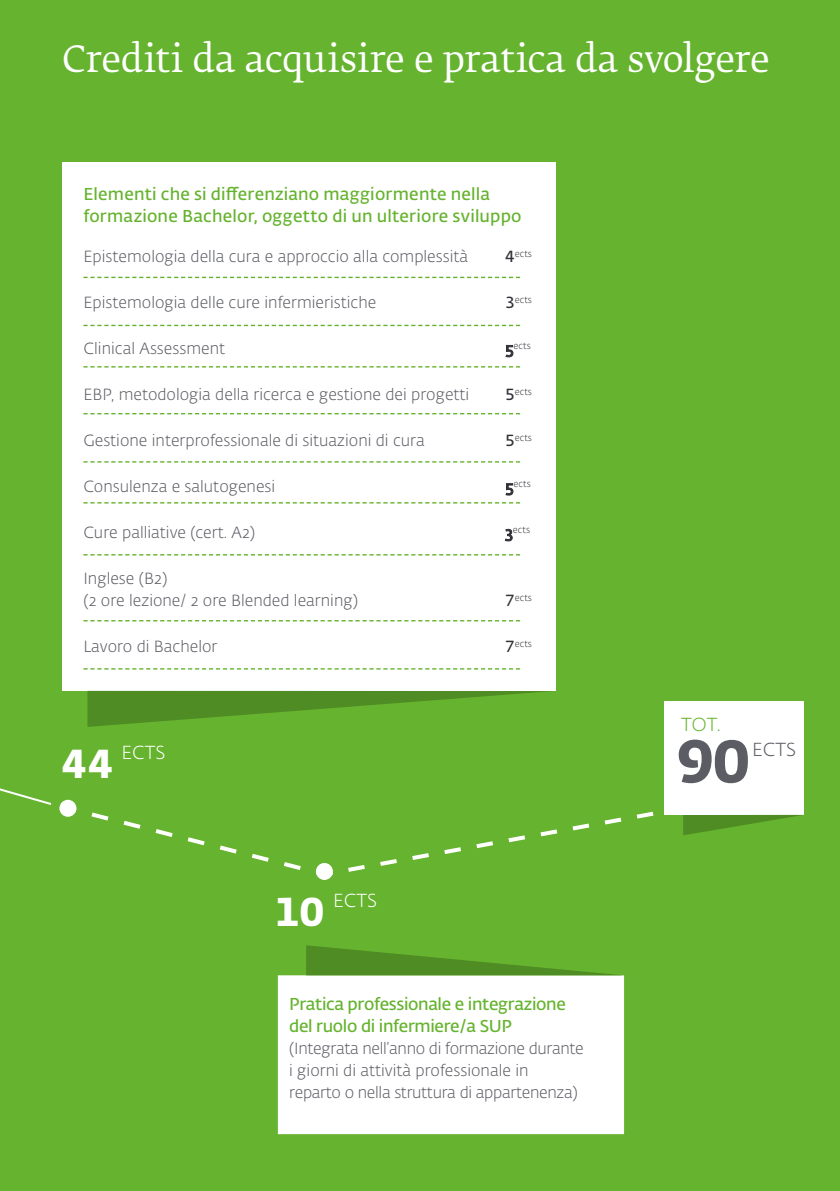
<style>
.page{position:relative;width:840px;height:1191px;background:#fff}
.page>*{position:absolute;margin:0;border:0;box-sizing:border-box;transform-origin:0 0}
.t1{font:700 60px "SUPSI Fedra Sans";color:#5c5d64}
.t2{font:700 40px "SUPSI Fedra Sans";color:#fff}
.t3{font:36px "SUPSI Fedra Serif";letter-spacing:-.005em;color:#fff}
.t4{font:300 18.6px "SUPSI Fedra Sans";color:#fff}
.t5{font:300 18.6px "SUPSI Fedra Sans";color:#5c5d64}
.t6{font:300 18.6px "SUPSI Fedra Sans";color:#65b32e}
.t7{font:600 17px/22px "SUPSI Fedra Sans";letter-spacing:.01em;color:#65b32e}
.t8{font:600 17px/22px "SUPSI Fedra Sans";letter-spacing:-.02em;color:#65b32e}
.t9{font:300 16px/22px "SUPSI Fedra Sans";color:#5c5d64}
.t10{font:300 16px/22px "SUPSI Fedra Sans";letter-spacing:-.02em;color:#5c5d64}
.t11{font:300 9.4px "SUPSI Fedra Sans";color:#313237}
.s1{font-weight:600;font-size:16px}
</style>
<div class="page">
<div style="left:0;top:0;width:839px;height:1191px;background:#65b32e"></div>
<div style="left:664px;top:701px;width:139px;height:113px;background:#fff"></div>
<div style="left:278px;top:975px;width:345px;height:159px;background:#fff"></div>
<div style="left:62px;top:162px;width:493px;height:529px;background:#fff"></div>
<svg style="left:83px;top:277px;width:437px;height:1px"></svg>
<svg style="left:83px;top:325px;width:437px;height:1px"></svg>
<svg style="left:83px;top:366px;width:437px;height:1px"></svg>
<svg style="left:83px;top:413px;width:437px;height:1px"></svg>
<svg style="left:83px;top:461px;width:437px;height:1px"></svg>
<svg style="left:83px;top:502px;width:437px;height:1px"></svg>
<svg style="left:83px;top:554px;width:437px;height:1px"></svg>
<svg style="left:83px;top:620px;width:437px;height:1px"></svg>
<svg style="left:83px;top:668px;width:437px;height:1px"></svg>
<svg style="left:87px;top:691px;width:464px;height:36px"></svg>
<svg style="left:683px;top:815px;width:119px;height:20px"></svg>
<svg style="left:306px;top:945px;width:312px;height:30px"></svg>
<svg style="left:59px;top:799px;width:17px;height:17px"></svg>
<svg style="left:316px;top:863px;width:17px;height:17px"></svg>
<svg style="left:63px;top:803px;width:618px;height:75px"></svg>
<svg style="left:0;top:788px;width:52px;height:17px"></svg>
<h3 class="t3" style="left:62px;top:39px;width:708px">Crediti da acquisire e pratica da svolgere</h3>
<p class="t7" style="left:83px;top:182px;width:439px">Elementi che si differenziano maggiormente nella formazione Bachelor, oggetto di un ulteriore sviluppo</p>
<p class="t9" style="left:83px;top:245px;width:386px">Epistemologia della cura e approccio alla complessità</p>
<p class="t9" style="left:83px;top:291px;width:294px">Epistemologia delle cure infermieristiche</p>
<p class="t9" style="left:83px;top:337px;width:143px">Clinical Assessment</p>
<p class="t9" style="left:83px;top:383px;width:387px">EBP, metodologia della ricerca e gestione dei progetti</p>
<p class="t9" style="left:83px;top:429px;width:343px">Gestione interprofessionale di situazioni di cura</p>
<p class="t9" style="left:83px;top:475px;width:193px">Consulenza e salutogenesi</p>
<p class="t9" style="left:83px;top:521px;width:173px">Cure palliative (cert. A2)</p>
<p class="t9" style="left:83px;top:567px;width:276px">Inglese (B2)<br>(2 ore lezione/ 2 ore Blended learning)</p>
<p class="t9" style="left:83px;top:635px;width:135px">Lavoro di Bachelor</p>
<p class="t11" style="left:505px;top:247px;width:28px"><span class="s1">4</span>ects</p>
<p class="t11" style="left:505px;top:293px;width:28px"><span class="s1">3</span>ects</p>
<p class="t11" style="left:505px;top:339px;width:27px"><span class="s1">5</span>ects</p>
<p class="t11" style="left:505px;top:385px;width:28px"><span class="s1">5</span>ects</p>
<p class="t11" style="left:505px;top:431px;width:28px"><span class="s1">5</span>ects</p>
<p class="t11" style="left:505px;top:477px;width:27px"><span class="s1">5</span>ects</p>
<p class="t11" style="left:505px;top:523px;width:26px"><span class="s1">3</span>ects</p>
<p class="t11" style="left:505px;top:591px;width:28px"><span class="s1">7</span>ects</p>
<p class="t11" style="left:505px;top:637px;width:28px"><span class="s1">7</span>ects</p>
<h2 class="t2" style="left:62px;top:732px;width:52px">44</h2>
<p class="t4" style="left:121px;top:740px;width:45px">ECTS</p>
<h2 class="t2" style="left:275px;top:880px;width:49px">10</h2>
<p class="t4" style="left:333px;top:888px;width:45px">ECTS</p>
<p class="t8" style="left:289px;top:992px;width:278px">Pratica professionale e integrazione del ruolo di infermiere/a SUP</p>
<p class="t10" style="left:289px;top:1037px;width:296px">(Integrata nell’anno di formazione durante i giorni di attività professionale in reparto o nella struttura di appartenenza)</p>
<p class="t6" style="left:680px;top:712px;width:41px">TOT.</p>
<h1 class="t1" style="left:676px;top:713px;width:73px">90</h1>
<p class="t5" style="left:751px;top:737px;width:45px">ECTS</p>
</div>
